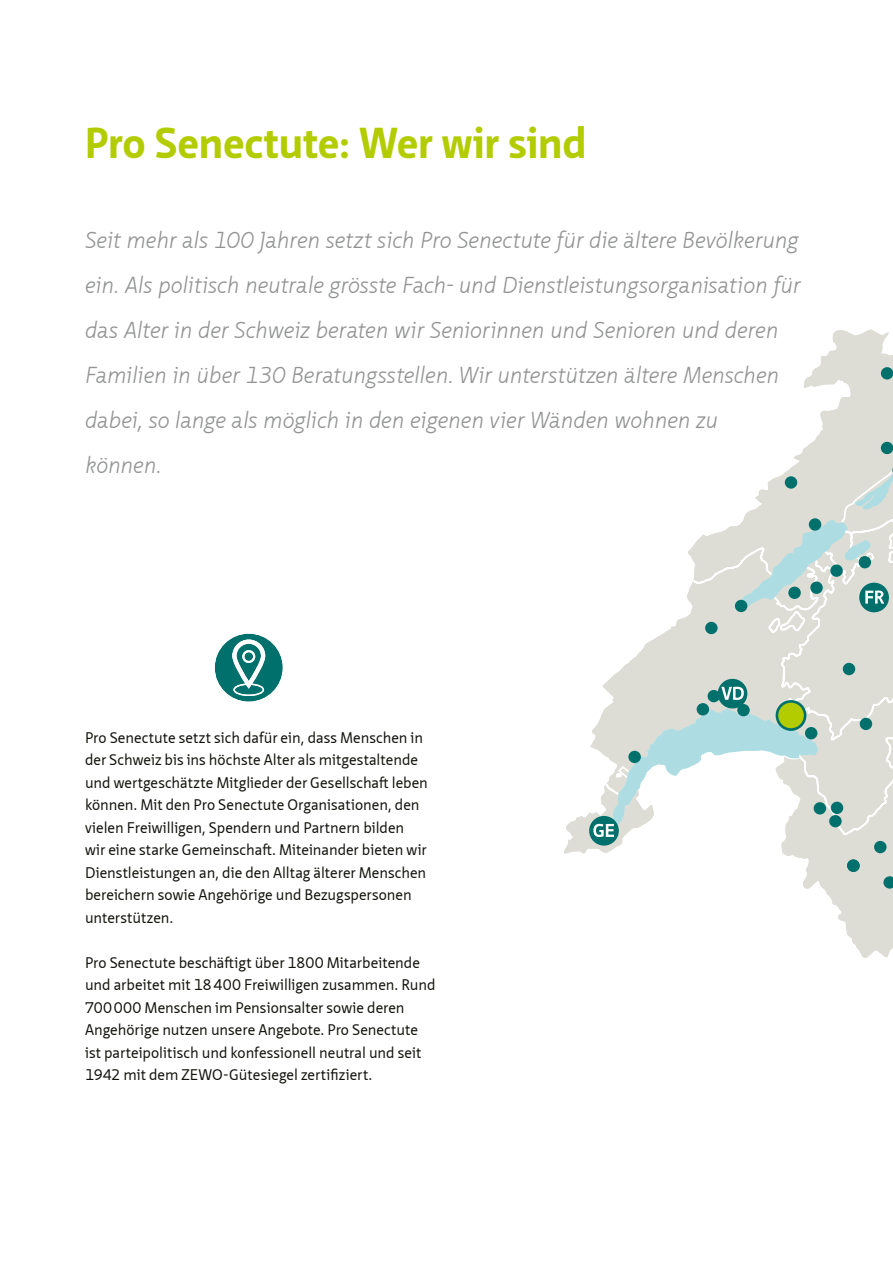
<style>
.page{position:relative;width:893px;height:1263px;background:#fff}
.page>*{position:absolute;margin:0;border:0;box-sizing:border-box;transform-origin:0 0}
.t1{font:700 42px "Neue Sans Pro";color:#b3cc00}
.t2{font:italic 300 22.5px/45px "Neue Sans Pro";letter-spacing:-.01em;color:#929493}
.t3{font:15px/22.5px "Neue Sans Pro";color:#12120d}
</style>
<div class="page">
<svg style="left:564px;top:685px;width:329px;height:273px"></svg>
<svg style="left:603px;top:329px;width:290px;height:594px"></svg>
<div style="left:831px;top:802px;width:12px;height:12px;background:#00706d;border-radius:50%"></div>
<div style="left:860px;top:718px;width:12px;height:12px;background:#00706d;border-radius:50%"></div>
<svg style="left:883px;top:876px;width:10px;height:13px"></svg>
<div style="left:814px;top:802px;width:12px;height:12px;background:#00706d;border-radius:50%"></div>
<div style="left:705px;top:622px;width:13px;height:12px;background:#00706d;border-radius:50%"></div>
<div style="left:737px;top:704px;width:13px;height:12px;background:#00706d;border-radius:50%"></div>
<div style="left:708px;top:690px;width:12px;height:12px;background:#00706d;border-radius:50%"></div>
<div style="left:697px;top:703px;width:12px;height:12px;background:#00706d;border-radius:50%"></div>
<div style="left:874px;top:841px;width:12px;height:12px;background:#00706d;border-radius:50%"></div>
<div style="left:847px;top:859px;width:12px;height:13px;background:#00706d;border-radius:50%"></div>
<div style="left:829px;top:815px;width:13px;height:12px;background:#00706d;border-radius:50%"></div>
<div style="left:735px;top:600px;width:12px;height:12px;background:#00706d;border-radius:50%"></div>
<div style="left:843px;top:663px;width:12px;height:12px;background:#00706d;border-radius:50%"></div>
<div style="left:881px;top:367px;width:12px;height:12px;background:#00706d;border-radius:50%"></div>
<svg style="left:739px;top:379px;width:154px;height:277px"></svg>
<div style="left:589px;top:816px;width:30px;height:30px;background:#00706d;border-radius:50%"></div>
<svg style="left:593px;top:708px;width:226px;height:129px"></svg>
<div style="left:718px;top:679px;width:29px;height:29px;background:#00706d;border-radius:50%"></div>
<svg style="left:721px;top:687px;width:23px;height:13px"></svg>
<div style="left:777px;top:702px;width:28px;height:27px;background:#b3cc00;border-radius:50%"></div>
<div style="left:776px;top:700px;width:30px;height:31px;border:3px solid #00706d;border-radius:50%"></div>
<svg style="left:214px;top:633px;width:69px;height:69px"></svg>
<h1 class="t1" style="left:85px;top:115px;width:503px">Pro Senectute: Wer wir sind</h1>
<p class="t2" style="left:85px;top:217px;width:717px">Seit mehr als 100 Jahren setzt sich Pro Senectute für die ältere Bevölkerung ein. Als politisch neutrale grösste Fach- und Dienstleistungsorganisation für das Alter in der Schweiz beraten wir Seniorinnen und Senioren und deren Familien in über 130 Beratungsstellen. Wir unterstützen ältere Menschen dabei, so lange als möglich in den eigenen vier Wänden wohnen zu<br>können.</p>
<p class="t3" style="left:85px;top:726px;width:344px">Pro Senectute setzt sich dafür ein, dass Menschen in der Schweiz bis ins höchste Alter als mitgestaltende und wertgeschätzte Mitglieder der Gesellschaft leben können. Mit den Pro Senectute Organisationen, den vielen Freiwilligen, Spendern und Partnern bilden wir eine starke Gemeinschaft. Miteinander bieten wir Dienstleistungen an, die den Alltag älterer Menschen bereichern sowie Angehörige und Bezugspersonen unterstützen.</p>
<p class="t3" style="left:85px;top:951px;width:352px">Pro Senectute beschäftigt über 1800 Mitarbeitende und arbeitet mit 18400 Freiwilligen zusammen. Rund 700000 Menschen im Pensionsalter sowie deren Angehörige nutzen unsere Angebote. Pro Senectute ist parteipolitisch und konfessionell neutral und seit 1942 mit dem ZEWO-Gütesiegel zertifiziert.</p>
</div>
